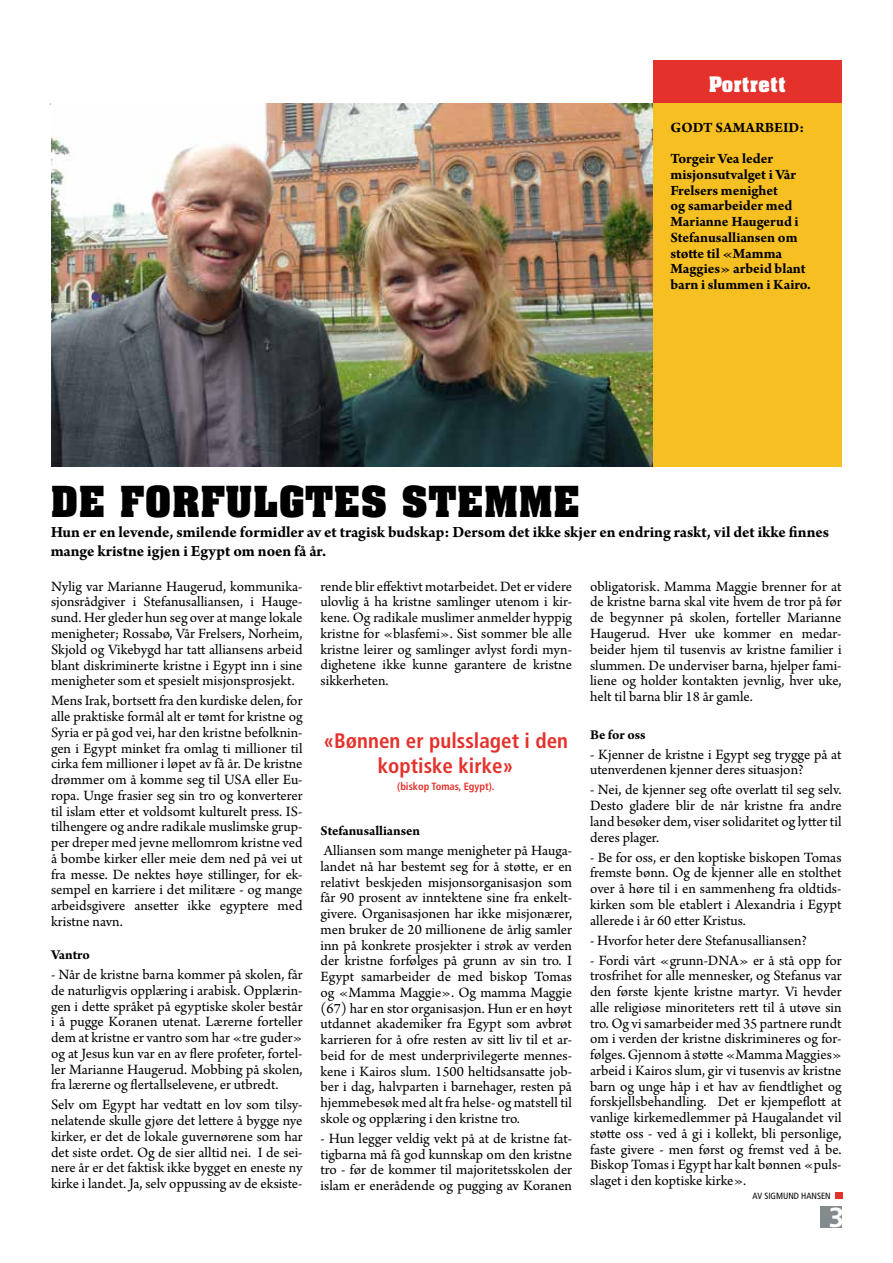
<style>
.page{position:relative;width:893px;height:1263px;background:#fff}
.page>*{position:absolute;margin:0;border:0;box-sizing:border-box;transform-origin:0 0}
.t1{font:700 42px "Aachen BT";color:#000}
.t2{font:700 27.45px "Frutiger";color:#fff}
.t3{font:700 condensed 21px/25.2px "Frutiger";color:#e4312b;text-align:center}
.t4{font:700 21px "Aachen BT";color:#fff}
.t5{font:700 16.5px/19.5px "Arno Pro";letter-spacing:-.005em;color:#000}
.t6{font:15px/15.8px "Arno Pro";color:#000;text-align:justify}
.t7{font:700 15px/15.8px "Arno Pro";letter-spacing:-.005em;color:#000}
.t8{font:700 14.25px "Arno Pro";letter-spacing:-.005em;color:#000}
.t9{font:700 condensed 10.5px "Frutiger";color:#e4312b}
.t10{font:condensed 9px "Frutiger";color:#000}
</style>
<div class="page">
<div style="left:653px;top:61px;width:189px;height:42px;background:#e4312b"></div>
<div style="left:51px;top:103px;width:791px;height:363px;background:#f6bf22"></div>
<img style="left:51px;top:103px;width:602px;height:363px">
<div style="left:835px;top:1192px;width:8px;height:7px;background:#e4312b"></div>
<div style="left:821px;top:1206px;width:21px;height:22px;background:#848b8e"></div>
<h3 class="t4" style="left:709px;top:71px;width:79px">Portrett</h3>
<p class="t7" style="left:670px;top:112px;width:135px;line-height:31.5px">GODT SAMARBEID:<br>Torgeir Vea leder</p>
<p class="t7" style="left:670px;top:167px;width:142px">misjonsutvalget i Vår<br>Frelsers menighet<br>og samarbeider med<br>Marianne Haugerud i<br>Stefanusalliansen om støtte til «Mamma<br>Maggies» arbeid blant barn i slummen i Kairo.</p>
<h1 class="t1" style="left:51px;top:475px;width:531px">DE FORFULGTES STEMME</h1>
<p class="t5" style="left:51px;top:523px;width:780px">Hun er en levende, smilende formidler av et tragisk budskap: Dersom det ikke skjer en endring raskt, vil det ikke finnes mange kristne igjen i Egypt om noen få år.</p>
<p class="t6" style="left:51px;top:579px;width:253px">Nylig var Marianne Haugerud, kommunika&shy;sjonsrådgiver i Stefanusalliansen, i Hauge&shy;sund. Her gleder hun seg over at mange lokale menigheter; Rossabø, Vår Frelsers, Norheim, Skjold og Vikebygd har tatt alliansens arbeid blant diskriminerte kristne i Egypt inn i sine menigheter som et spesielt misjonsprosjekt.</p>
<p class="t6" style="left:51px;top:694px;width:253px">Mens Irak, bortsett fra den kurdiske delen, for alle praktiske formål alt er tømt for kristne og Syria er på god vei, har den kristne befolknin&shy;gen i Egypt minket fra omlag ti millioner til cirka fem millioner i løpet av få år. De kristne drømmer om å komme seg til USA eller Eu&shy;ropa. Unge frasier seg sin tro og konverterer til islam etter et voldsomt kulturelt press. IS&shy;tilhengere og andre radikale muslimske grup&shy;per dreper med jevne mellomrom kristne ved å bombe kirker eller meie dem ned på vei ut fra messe. De nektes høye stillinger, for ek&shy;sempel en karriere i det militære - og mange arbeidsgivere ansetter ikke egyptere med kristne navn.</p>
<p class="t8" style="left:51px;top:946px;width:40px">Vantro</p>
<p class="t6" style="left:51px;top:967px;width:253px">- Når de kristne barna kommer på skolen, får de naturligvis opplæring i arabisk. Opplærin&shy;gen i dette språket på egyptiske skoler består i å pugge Koranen utenat. Lærerne forteller dem at kristne er vantro som har «tre guder» og at Jesus kun var en av flere profeter, fortel&shy;ler Marianne Haugerud. Mobbing på skolen, fra lærerne og flertallselevene, er utbredt.</p>
<p class="t6" style="left:51px;top:1098px;width:253px">Selv om Egypt har vedtatt en lov som tilsy&shy;nelatende skulle gjøre det lettere å bygge nye kirker, er det de lokale guvernørene som har det siste ordet. Og de sier alltid nei. I de sei&shy;nere år er det faktisk ikke bygget en eneste ny kirke i landet. Ja, selv oppussing av de eksiste-</p>
<p class="t6" style="left:321px;top:579px;width:253px">rende blir effektivt motarbeidet. Det er videre ulovlig å ha kristne samlinger utenom i kir&shy;kene. Og radikale muslimer anmelder hyppig kristne for «blasfemi». Sist sommer ble alle kristne leirer og samlinger avlyst fordi myn&shy;dighetene ikke kunne garantere de kristne sikkerheten.</p>
<h3 class="t3" style="left:323px;top:728px;width:246px">«Bønnen er pulsslaget i den koptiske kirke»</h3>
<p class="t9" style="left:397px;top:780px;width:99px">(biskop Tomas, Egypt).</p>
<p class="t8" style="left:321px;top:822px;width:101px">Stefanusalliansen</p>
<p class="t6" style="left:321px;top:843px;width:253px">Alliansen som mange menigheter på Hauga&shy;landet nå har bestemt seg for å støtte, er en relativt beskjeden misjonsorganisasjon som får 90 prosent av inntektene sine fra enkelt&shy;givere. Organisasjonen har ikke misjonærer, men bruker de 20 millionene de årlig samler inn på konkrete prosjekter i strøk av verden der kristne forfølges på grunn av sin tro. I Egypt samarbeider de med biskop Tomas og «Mamma Maggie». Og mamma Maggie (67) har en stor organisasjon. Hun er en høyt utdannet akademiker fra Egypt som avbrøt karrieren for å ofre resten av sitt liv til et ar&shy;beid for de mest underprivilegerte mennes&shy;kene i Kairos slum. 1500 heltidsansatte job&shy;ber i dag, halvparten i barnehager, resten på hjemmebesøk med alt fra helse- og matstell til skole og opplæring i den kristne tro.</p>
<p class="t6" style="left:321px;top:1131px;width:253px">- Hun legger veldig vekt på at de kristne fat&shy;tigbarna må få god kunnskap om den kristne tro - før de kommer til majoritetsskolen der islam er enerådende og pugging av Koranen</p>
<p class="t6" style="left:590px;top:579px;width:253px">obligatorisk. Mamma Maggie brenner for at de kristne barna skal vite hvem de tror på før de begynner på skolen, forteller Marianne Haugerud. Hver uke kommer en medar&shy;beider hjem til tusenvis av kristne familier i slummen. De underviser barna, hjelper fami&shy;liene og holder kontakten jevnlig, hver uke, helt til barna blir 18 år gamle.</p>
<p class="t8" style="left:590px;top:726px;width:57px">Be for oss</p>
<p class="t6" style="left:590px;top:747px;width:253px">- Kjenner de kristne i Egypt seg trygge på at utenverdenen kjenner deres situasjon?</p>
<p class="t6" style="left:590px;top:783px;width:253px">- Nei, de kjenner seg ofte overlatt til seg selv.<br>Desto gladere blir de når kristne fra andre land besøker dem, viser solidaritet og lytter til deres plager.</p>
<p class="t6" style="left:590px;top:850px;width:253px">- Be for oss, er den koptiske biskopen Tomas fremste bønn. Og de kjenner alle en stolthet over å høre til i en sammenheng fra oldtids&shy;kirken som ble etablert i Alexandria i Egypt allerede i år 60 etter Kristus.</p>
<p class="t6" style="left:590px;top:933px;width:218px">- Hvorfor heter dere Stefanusalliansen?</p>
<p class="t6" style="left:590px;top:953px;width:253px">- Fordi vårt «grunn-DNA» er å stå opp for trosfrihet for alle mennesker, og Stefanus var den første kjente kristne martyr. Vi hevder alle religiøse minoriteters rett til å utøve sin tro. Og vi samarbeider med 35 partnere rundt om i verden der kristne diskrimineres og for&shy;følges. Gjennom å støtte «Mamma Maggies» arbeid i Kairos slum, gir vi tusenvis av kristne barn og unge håp i et hav av fiendtlighet og forskjellsbehandling. Det er kjempeflott at vanlige kirkemedlemmer på Haugalandet vil støtte oss - ved å gi i kollekt, bli personlige, faste givere - men først og fremst ved å be.<br>Biskop Tomas i Egypt har kalt bønnen «puls&shy;slaget i den koptiske kirke».</p>
<p class="t10" style="left:753px;top:1191px;width:80px">AV SIGMUND HANSEN</p>
<h2 class="t2" style="left:829px;top:1201px;width:17px">3</h2>
</div>
